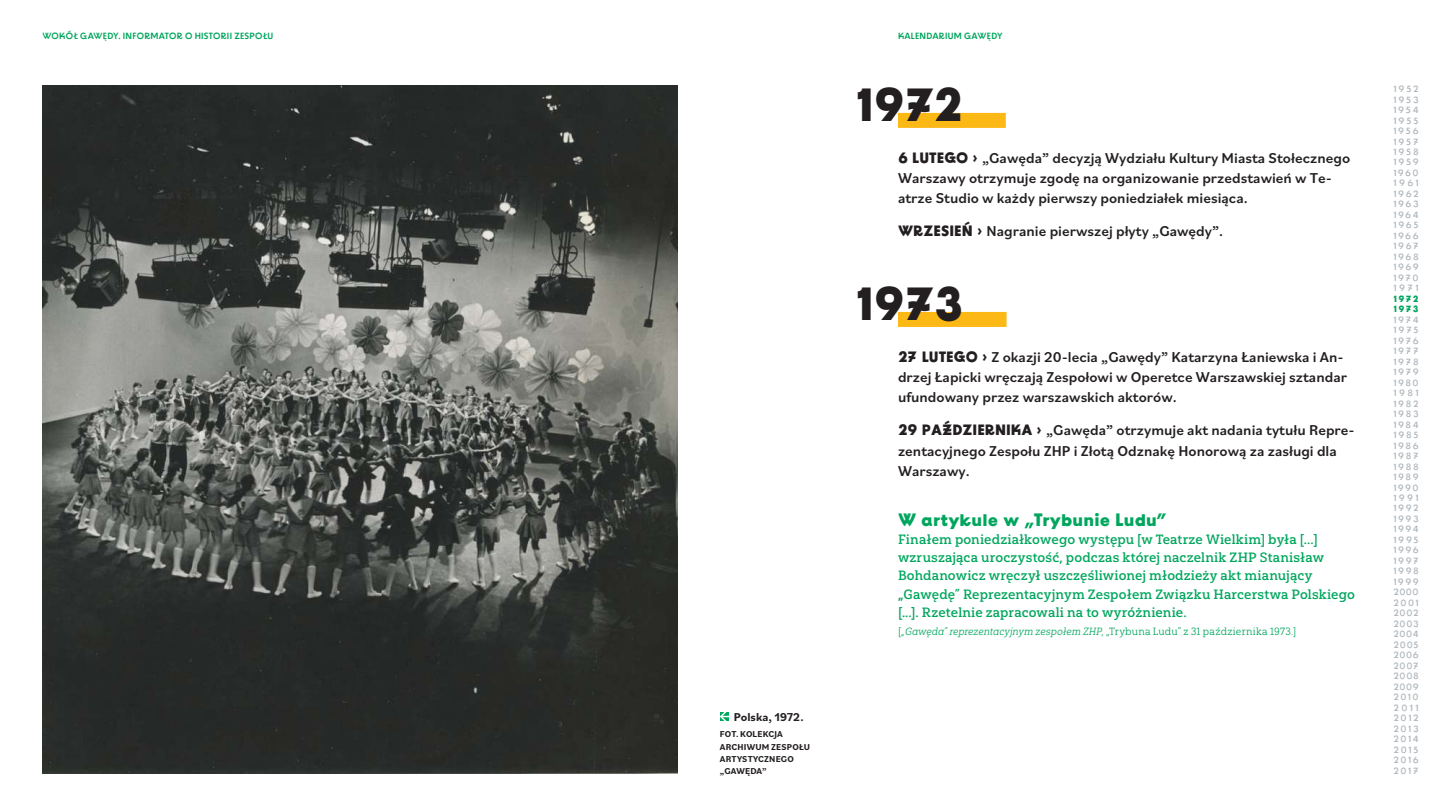
<style>
.page{position:relative;width:1440px;height:810px;background:#fff}
.page>*{position:absolute;margin:0;border:0;box-sizing:border-box;transform-origin:0 0}
.t1{font:700 46.5px "BD Supper";letter-spacing:-.01em;color:#231f20}
.t2{font:700 18px "BD Supper";letter-spacing:.005em;color:#00a65d}
.t3{font:500 15px/20.2px "Bilo";color:#231f20}
.t4{font:13.5px/18.3px "Yorkten Slab Nor Med";letter-spacing:.01em;color:#00a65d}
.t5{font:700 12px "Bilo";letter-spacing:.005em;color:#231f20}
.t6{font:10.5px "Yorkten Slab Nor Boo";letter-spacing:.02em;color:#00a65d}
.t7{font:9px/10.5px "BD Supper";letter-spacing:.17em;color:#b1b9bf;text-align:justify}
.t8{font:9px "BD Supper";letter-spacing:.025em;color:#00a65d}
.t9{font:700 9px/12.1px "Bilo";letter-spacing:.015em;color:#231f20}
.t10{font:700 9px/10.5px "BD Supper";letter-spacing:.155em;color:#00a65d}
.s1{font-family:"BD Supper";font-weight:700}
.s2{font-family:"Yorkten Slab Nor Boo It"}
</style>
<div class="page">
<div style="left:898px;top:113px;width:108px;height:15px;background:#fcb814"></div>
<div style="left:898px;top:312px;width:108px;height:15px;background:#fcb814"></div>
<img style="left:43px;top:85px;width:634px;height:689px">
<svg style="left:720px;top:712px;width:9px;height:9px"></svg>
<p class="t8" style="left:43px;top:31px;width:232px">WOKÓŁ GAWĘDY. INFORMATOR O HISTORII ZESPOŁU</p>
<p class="t8" style="left:898px;top:31px;width:106px">KALENDARIUM GAWĘDY</p>
<h1 class="t1" style="left:855px;top:76px;width:109px">1972</h1>
<p class="t3" style="left:898px;top:147px;width:454px"><span class="s1">6 LUTEGO &gt;</span> „Gawęda” decyzją Wydziału Kultury Miasta Stołecznego<br>Warszawy otrzymuje zgodę na organizowanie przedstawień w Te&shy;atrze Studio w każdy pierwszy poniedziałek miesiąca.</p>
<p class="t3" style="left:898px;top:221px;width:327px"><span class="s1">WRZESIEŃ &gt;</span> Nagranie pierwszej płyty „Gawędy”.</p>
<p class="t5" style="left:734px;top:709px;width:71px">Polska, 1972.</p>
<p class="t9" style="left:720px;top:728px;width:92px">FOT. KOLEKCJA<br>ARCHIWUM ZESPOŁU<br>ARTYSTYCZNEGO „GAWĘDA”</p>
<h1 class="t1" style="left:855px;top:276px;width:110px">1973</h1>
<p class="t3" style="left:898px;top:346px;width:450px"><span class="s1">27 LUTEGO &gt;</span> Z okazji 20-lecia „Gawędy” Katarzyna Łaniewska i An&shy;drzej Łapicki wręczają Zespołowi w Operetce Warszawskiej sztandar ufundowany przez warszawskich aktorów.</p>
<p class="t3" style="left:898px;top:420px;width:458px"><span class="s1">29 PAŹDZIERNIKA &gt;</span> „Gawęda” otrzymuje akt nadania tytułu Repre&shy;zentacyjnego Zespołu ZHP i Złotą Odznakę Honorową za zasługi dla<br>Warszawy.</p>
<p class="t2" style="left:898px;top:508px;width:270px">W artykule w „Trybunie Ludu”</p>
<p class="t4" style="left:898px;top:530px;width:458px">Finałem poniedziałkowego występu [w Teatrze Wielkim] była […] wzruszająca uroczystość, podczas której naczelnik ZHP Stanisław Bohdanowicz wręczył uszczęśliwionej młodzieży akt mianujący „Gawędę” Reprezentacyjnym Zespołem Związku Harcerstwa Polskiego [...]. Rzetelnie zapracowali na to wyróżnienie.</p>
<p class="t6" style="left:898px;top:626px;width:400px">[<span class="s2">„Gawęda” reprezentacyjnym zespołem ZHP</span>, „Trybuna Ludu” z 31 października 1973.]</p>
<p class="t7" style="left:1393px;top:84px;width:27px">1952<br>1953<br>1954<br>1955<br>1956<br>1957<br>1958<br>1959<br>1960<br>1961<br>1962<br>1963<br>1964<br>1965<br>1966<br>1967<br>1968<br>1969<br>1970<br>1971</p>
<p class="t10" style="left:1393px;top:293px;width:27px">1972<br>1973</p>
<p class="t7" style="left:1393px;top:315px;width:27px">1974<br>1975<br>1976<br>1977<br>1978<br>1979<br>1980<br>1981<br>1982<br>1983<br>1984<br>1985<br>1986<br>1987<br>1988<br>1989<br>1990<br>1991<br>1992<br>1993<br>1994<br>1995<br>1996<br>1997<br>1998<br>1999<br>2000<br>2001<br>2002<br>2003<br>2004<br>2005<br>2006<br>2007<br>2008<br>2009<br>2010<br>2011<br>2012<br>2013<br>2014<br>2015<br>2016<br>2017</p>
</div>
